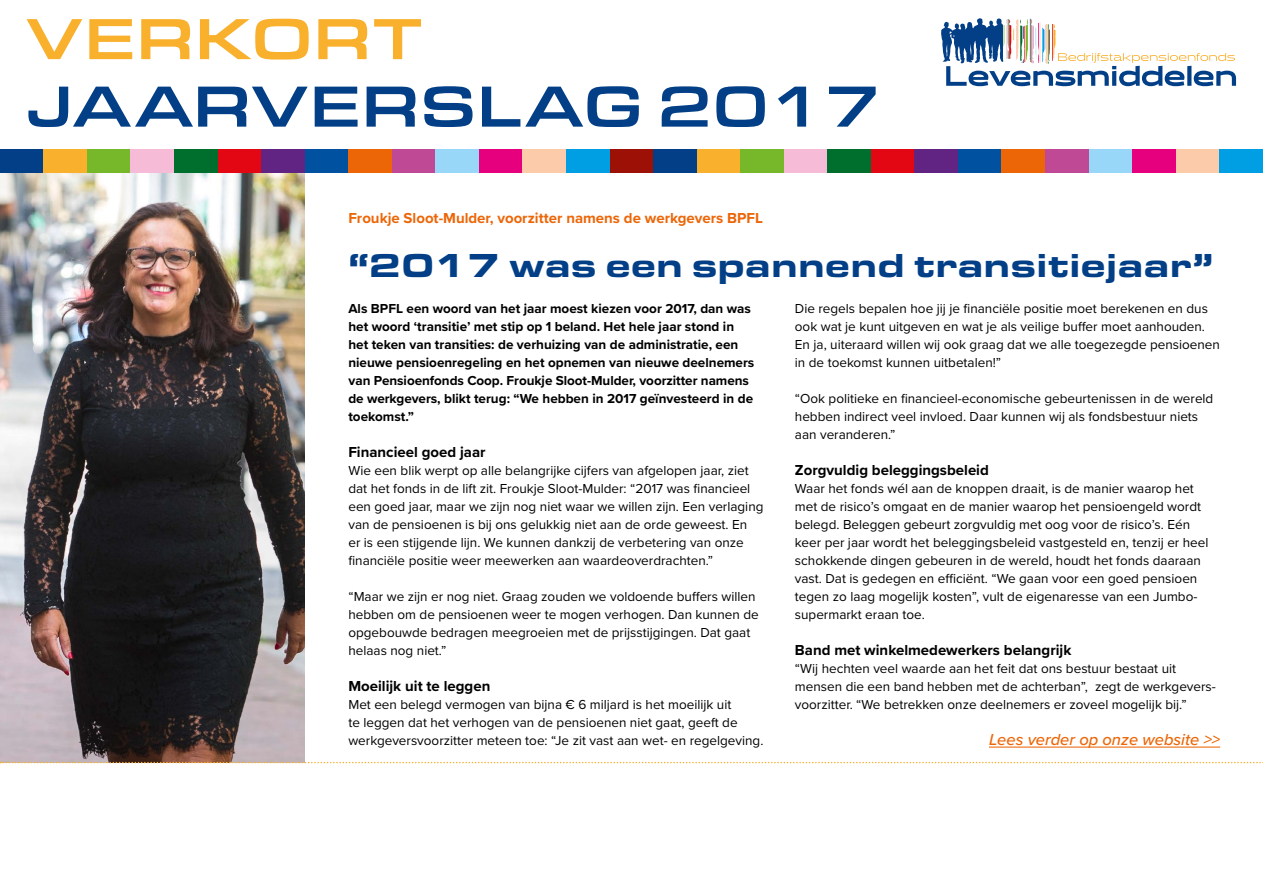
<style>
.page{position:relative;width:1263px;height:893px;background:#fff}
.page>*{position:absolute;margin:0;border:0;box-sizing:border-box;transform-origin:0 0}
.t1{font:500 60px "Eurostile Ext";color:#023f86}
.t2{font:500 60px "Eurostile Ext";color:#f9b02d}
.t3{font:900 34.5px "Eurostile Ext";color:#023f86}
.t4{font:italic 500 16.5px "Proxima Nova";color:#ec6608}
.t5{font:700 15px "Proxima Nova";color:#000}
.t6{font:700 15px "Proxima Nova";color:#ec6608}
.t7{font:13.5px/18px "Proxima Nova";color:#000}
.t8{font:700 13.5px/18px "Proxima Nova";color:#000}
</style>
<div class="page">
<img style="left:0;top:173px;width:305px;height:589px">
<svg style="left:941px;top:18px;width:295px;height:68px"></svg>
<div style="left:0;top:149px;width:44px;height:24px;background:#023f86"></div>
<div style="left:44px;top:149px;width:43px;height:24px;background:#f9b02d"></div>
<div style="left:87px;top:149px;width:44px;height:24px;background:#76b82a"></div>
<div style="left:131px;top:149px;width:43px;height:24px;background:#f6bbd6"></div>
<div style="left:174px;top:149px;width:44px;height:24px;background:#006e2c"></div>
<div style="left:218px;top:149px;width:43px;height:24px;background:#e30613"></div>
<div style="left:261px;top:149px;width:44px;height:24px;background:#622483"></div>
<div style="left:305px;top:149px;width:43px;height:24px;background:#0052a1"></div>
<div style="left:348px;top:149px;width:44px;height:24px;background:#ec6608"></div>
<div style="left:392px;top:149px;width:43px;height:24px;background:#c04995"></div>
<div style="left:435px;top:149px;width:44px;height:24px;background:#98d7f7"></div>
<div style="left:479px;top:149px;width:44px;height:24px;background:#e6007d"></div>
<div style="left:523px;top:149px;width:43px;height:24px;background:#fbcbaa"></div>
<div style="left:566px;top:149px;width:44px;height:24px;background:#009fe3"></div>
<div style="left:610px;top:149px;width:43px;height:24px;background:#9c1006"></div>
<div style="left:653px;top:149px;width:44px;height:24px;background:#023f86"></div>
<div style="left:697px;top:149px;width:43px;height:24px;background:#f9b02d"></div>
<div style="left:740px;top:149px;width:44px;height:24px;background:#76b82a"></div>
<div style="left:784px;top:149px;width:43px;height:24px;background:#f6bbd6"></div>
<div style="left:827px;top:149px;width:44px;height:24px;background:#006e2c"></div>
<div style="left:871px;top:149px;width:43px;height:24px;background:#e30613"></div>
<div style="left:914px;top:149px;width:44px;height:24px;background:#622483"></div>
<div style="left:958px;top:149px;width:44px;height:24px;background:#0052a1"></div>
<div style="left:1002px;top:149px;width:43px;height:24px;background:#ec6608"></div>
<div style="left:1045px;top:149px;width:44px;height:24px;background:#c04995"></div>
<div style="left:1089px;top:149px;width:43px;height:24px;background:#98d7f7"></div>
<div style="left:1132px;top:149px;width:44px;height:24px;background:#e6007d"></div>
<div style="left:1176px;top:149px;width:43px;height:24px;background:#fbcbaa"></div>
<div style="left:1219px;top:149px;width:44px;height:24px;background:#009fe3"></div>
<svg style="left:0;top:762px;width:1263px;height:1px"></svg>
<hr style="left:989px;top:747px;width:231px;height:1px;background:#ec6608">
<h1 class="t2" style="left:27px;top:-4px;width:397px">VERKORT</h1>
<h1 class="t1" style="left:27px;top:63px;width:855px">JAARVERSLAG 2017</h1>
<p class="t6" style="left:348px;top:206px;width:416px">Froukje Sloot-Mulder, voorzitter namens de werkgevers BPFL</p>
<h2 class="t3" style="left:348px;top:239px;width:866px">“2017 was een spannend transitiejaar”</h2>
<p class="t8" style="left:348px;top:299px;width:407px">Als BPFL een woord van het jaar moest kiezen voor 2017, dan was het woord ‘transitie’ met stip op 1 beland. Het hele jaar stond in het teken van transities: de verhuizing van de administratie, een nieuwe pensioenregeling en het opnemen van nieuwe deelnemers van Pensioenfonds Coop. Froukje Sloot-Mulder, voorzitter namens de werkgevers, blikt terug: “We hebben in 2017 geïnvesteerd in de toekomst.”</p>
<p class="t5" style="left:348px;top:440px;width:139px">Financieel goed jaar</p>
<p class="t7" style="left:348px;top:460px;width:417px">Wie een blik werpt op alle belangrijke cijfers van afgelopen jaar, ziet dat het fonds in de lift zit. Froukje Sloot-Mulder: “2017 was financieel een goed jaar, maar we zijn nog niet waar we willen zijn. Een verlaging van de pensioenen is bij ons gelukkig niet aan de orde geweest. En<br>er is een stijgende lijn. We kunnen dankzij de verbetering van onze financiële positie weer meewerken aan waardeoverdrachten.”</p>
<p class="t7" style="left:348px;top:586px;width:412px">“Maar we zijn er nog niet. Graag zouden we voldoende buffers willen hebben om de pensioenen weer te mogen verhogen. Dan kunnen de opgebouwde bedragen meegroeien met de prijsstijgingen. Dat gaat helaas nog niet.”</p>
<p class="t5" style="left:348px;top:674px;width:143px">Moeilijk uit te leggen</p>
<p class="t7" style="left:348px;top:694px;width:417px">Met een belegd vermogen van bijna € 6 miljard is het moeilijk uit<br>te leggen dat het verhogen van de pensioenen niet gaat, geeft de werkgeversvoorzitter meteen toe: “Je zit vast aan wet- en regelgeving.</p>
<p class="t7" style="left:795px;top:298px;width:427px">Die regels bepalen hoe jij je financiële positie moet berekenen en dus ook wat je kunt uitgeven en wat je als veilige buffer moet aanhouden.<br>En ja, uiteraard willen wij ook graag dat we alle toegezegde pensioenen in de toekomst kunnen uitbetalen!”</p>
<p class="t7" style="left:795px;top:388px;width:420px">“Ook politieke en financieel-economische gebeurtenissen in de wereld hebben indirect veel invloed. Daar kunnen wij als fondsbestuur niets aan veranderen.”</p>
<p class="t5" style="left:795px;top:458px;width:195px">Zorgvuldig beleggingsbeleid</p>
<p class="t7" style="left:795px;top:478px;width:415px">Waar het fonds wél aan de knoppen draait, is de manier waarop het met de risico’s omgaat en de manier waarop het pensioengeld wordt belegd. Beleggen gebeurt zorgvuldig met oog voor de risico’s. Eén keer per jaar wordt het beleggingsbeleid vastgesteld en, tenzij er heel schokkende dingen gebeuren in de wereld, houdt het fonds daaraan vast. Dat is gedegen en efficiënt. “We gaan voor een goed pensioen tegen zo laag mogelijk kosten”, vult de eigenaresse van een Jumbo&shy;supermarkt eraan toe.</p>
<p class="t5" style="left:795px;top:638px;width:278px">Band met winkelmedewerkers belangrijk</p>
<p class="t7" style="left:795px;top:658px;width:422px">“Wij hechten veel waarde aan het feit dat ons bestuur bestaat uit mensen die een band hebben met de achterban”, zegt de werkgevers&shy;voorzitter. “We betrekken onze deelnemers er zoveel mogelijk bij.”</p>
<p class="t4" style="left:989px;top:727px;width:233px">Lees verder op onze website &gt;&gt;</p>
</div>
